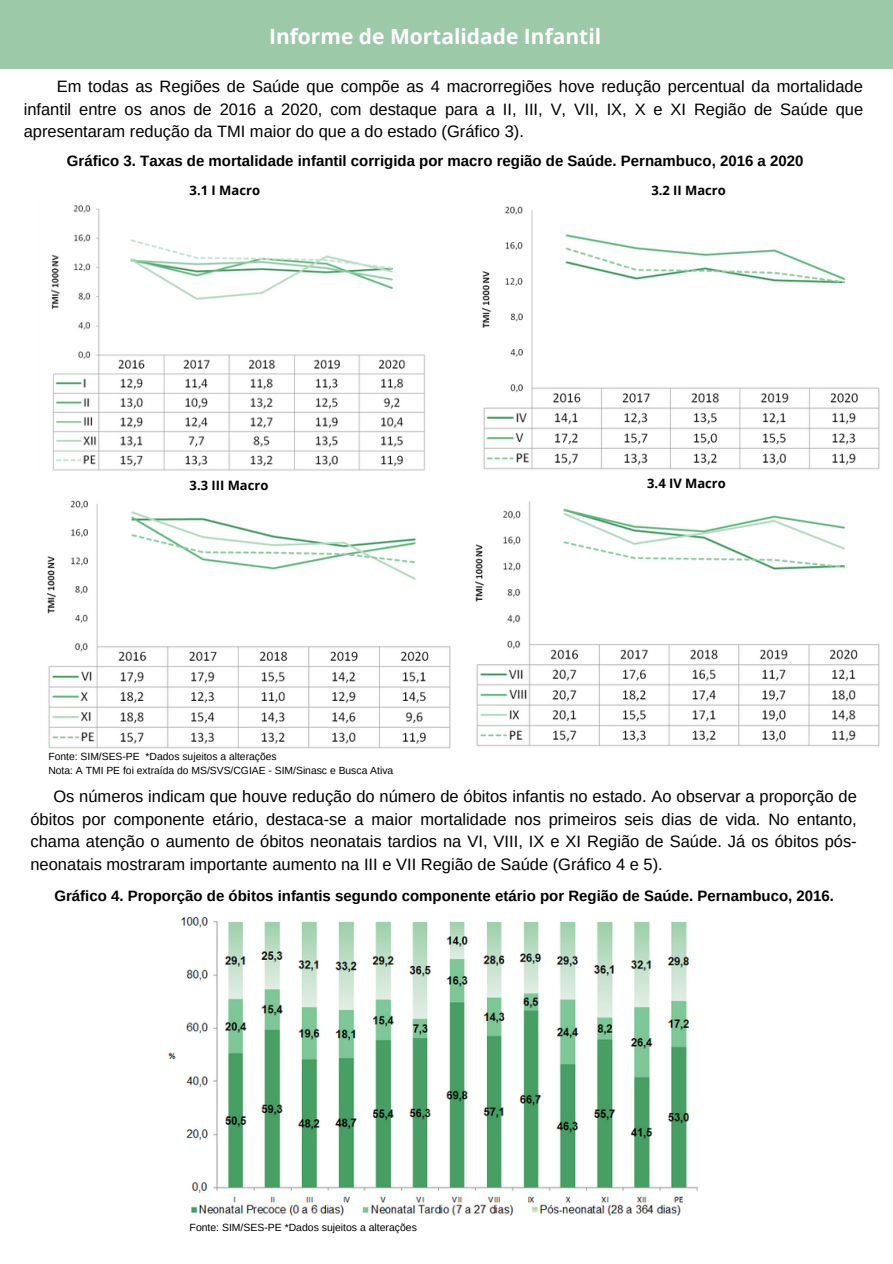
<style>
.page{position:relative;width:893px;height:1264px;background:#fff}
.page>*{position:absolute;margin:0;border:0;box-sizing:border-box;transform-origin:0 0}
.t1{font:700 21px "Open Sans";color:#fff}
.t2{font:16.5px/22.5px "Arimo";color:#000;text-align:justify}
.t3{font:700 15px "Arimo";color:#000}
.t4{font:700 13.05px "Open Sans";color:#000}
.t5{font:700 12.9px "Open Sans";color:#000}
.t6{font:10.5px "Arimo";color:#000}
.t7{font:10.35px/13.8px "Arimo";color:#000}
</style>
<div class="page">
<div style="left:0;top:0;width:892px;height:69px;background:#9cc9a8"></div>
<img style="left:168px;top:917px;width:530px;height:299px">
<img style="left:51px;top:205px;width:374px;height:266px">
<img style="left:482px;top:206px;width:398px;height:264px">
<img style="left:47px;top:500px;width:404px;height:249px">
<img style="left:475px;top:501px;width:405px;height:246px">
<p class="t1" style="left:269px;top:21px;width:333px">Informe de Mortalidade Infantil</p>
<p class="t2" style="left:24px;top:75px;width:841px;text-indent:33px">Em todas as Regiões de Saúde que compõe as 4 macrorregiões hove redução percentual da mortalidade infantil entre os anos de 2016 a 2020, com destaque para a II, III, V, VII, IX, X e XI Região de Saúde que apresentaram redução da TMI maior do que a do estado (Gráfico 3).</p>
<p class="t3" style="left:67px;top:152px;width:738px">Gráfico 3. Taxas de mortalidade infantil corrigida por macro região de Saúde. Pernambuco, 2016 a 2020</p>
<p class="t4" style="left:190px;top:181px;width:72px">3.1 I Macro</p>
<p class="t5" style="left:651px;top:181px;width:76px">3.2 II Macro</p>
<p class="t5" style="left:190px;top:476px;width:80px">3.3 III Macro</p>
<p class="t5" style="left:647px;top:474px;width:80px">3.4 IV Macro</p>
<p class="t7" style="left:48px;top:749px;width:346px">Fonte: SIM/SES-PE *Dados sujeitos a alterações<br>Nota: A TMI PE foi extraída do MS/SVS/CGIAE - SIM/Sinasc e Busca Ativa</p>
<p class="t2" style="left:30px;top:785px;width:827px;text-indent:23px">Os números indicam que houve redução do número de óbitos infantis no estado. Ao observar a proporção de óbitos por componente etário, destaca-se a maior mortalidade nos primeiros seis dias de vida. No entanto, chama atenção o aumento de óbitos neonatais tardios na VI, VIII, IX e XI Região de Saúde. Já os óbitos pós&shy;neonatais mostraram importante aumento na III e VII Região de Saúde (Gráfico 4 e 5).</p>
<p class="t3" style="left:54px;top:887px;width:781px">Gráfico 4. Proporção de óbitos infantis segundo componente etário por Região de Saúde. Pernambuco, 2016.</p>
<p class="t6" style="left:190px;top:1221px;width:229px">Fonte: SIM/SES-PE *Dados sujeitos a alterações</p>
</div>
